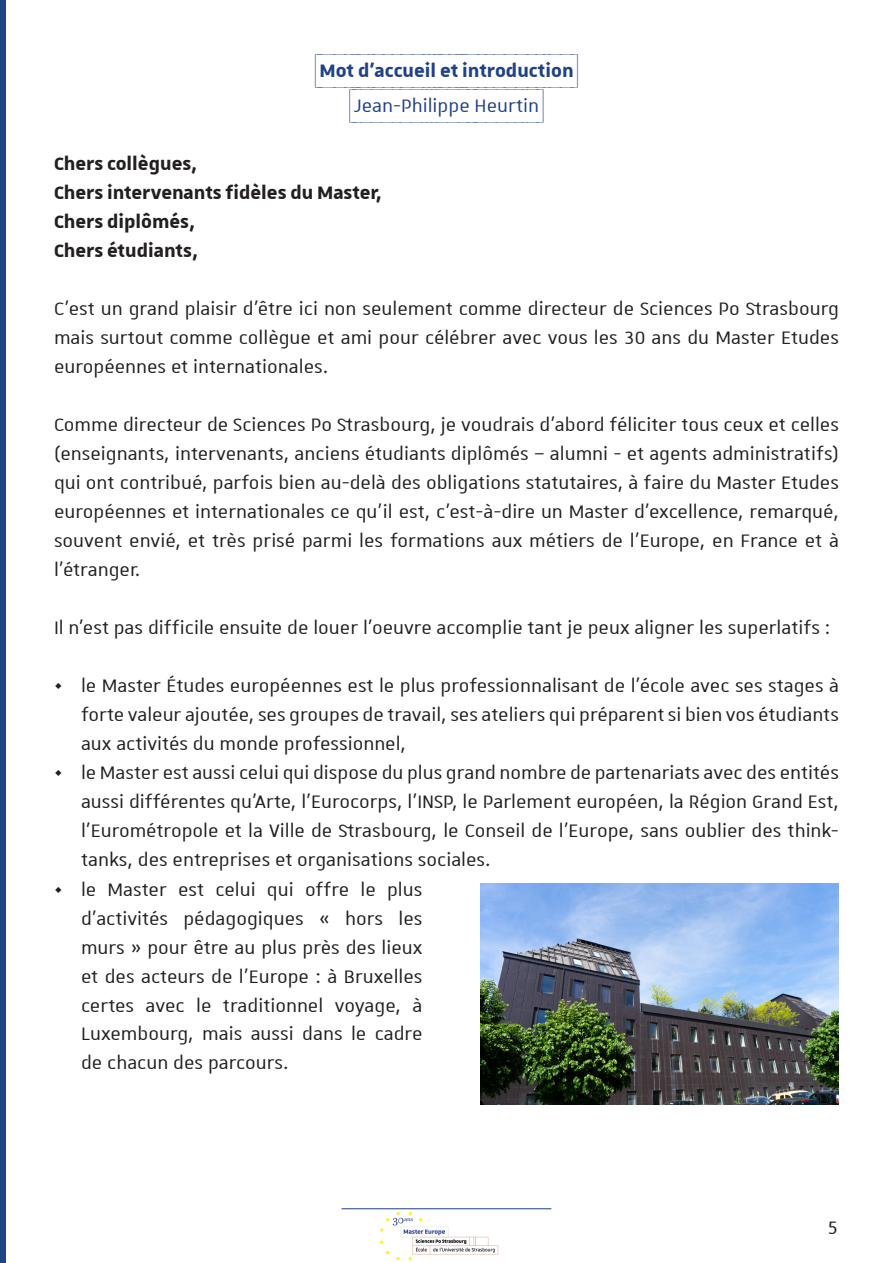
<style>
.page{position:relative;width:893px;height:1263px;background:#fff}
.page>*{position:absolute;margin:0;border:0;box-sizing:border-box;transform-origin:0 0}
.t1{font:24.15px/29px "Unistra A";color:#231f20;text-align:justify}
.t2{font:700 24.15px "Unistra A";color:#231f20}
.Titre_principal{font:700 24.15px "Unistra Encadre";color:#204286}
.t3{font:24.15px "Unistra Encadre";color:#204286}
.t4{font:24px "Unistra A";color:#231f20}
</style>
<div class="page">
<div style="left:0;top:0;width:6px;height:1263px;background:#204286"></div>
<img style="left:379px;top:1211px;width:120px;height:50px">
<hr style="left:342px;top:1208px;width:209px;height:1px;background:#1c4283">
<img style="left:480px;top:883px;width:359px;height:222px">
<p class="Titre_principal" style="left:315px;top:54px;width:264px">(MOT_D’ACCUEIL_ET_INTRODUCTION)</p>
<p class="t3" style="left:349px;top:89px;width:196px">(JEAN-PHILIPPE_HEURTIN)</p>
<p class="t2" style="left:54px;top:150px;width:145px">Chers collègues,</p>
<p class="t2" style="left:54px;top:179px;width:329px">Chers intervenants fidèles du Master,</p>
<p class="t2" style="left:54px;top:208px;width:142px">Chers diplômés,</p>
<p class="t2" style="left:54px;top:237px;width:145px">Chers étudiants,</p>
<p class="t1" style="left:54px;top:294px;width:786px">C’est un grand plaisir d’être ici non seulement comme directeur de Sciences Po Strasbourg mais surtout comme collègue et ami pour célébrer avec vous les 30 ans du Master Etudes européennes et internationales.</p>
<p class="t1" style="left:54px;top:409px;width:786px">Comme directeur de Sciences Po Strasbourg, je voudrais d’abord féliciter tous ceux et celles (enseignants, intervenants, anciens étudiants diplômés – alumni - et agents administratifs) qui ont contribué, parfois bien au-delà des obligations statutaires, à faire du Master Etudes européennes et internationales ce qu’il est, c’est-à-dire un Master d’excellence, remarqué, souvent envié, et très prisé parmi les formations aux métiers de l’Europe, en France et à l’étranger.</p>
<p class="t1" style="left:54px;top:612px;width:778px">Il n’est pas difficile ensuite de louer l’oeuvre accomplie tant je peux aligner les superlatifs :</p>
<p class="t1" style="left:81px;top:670px;width:759px;text-indent:-27px">• le Master Études européennes est le plus professionnalisant de l’école avec ses stages à forte valeur ajoutée, ses groupes de travail, ses ateliers qui préparent si bien vos étudiants aux activités du monde professionnel,</p>
<p class="t1" style="left:81px;top:757px;width:759px;text-indent:-27px">• le Master est aussi celui qui dispose du plus grand nombre de partenariats avec des entités aussi différentes qu’Arte, l’Eurocorps, l’INSP, le Parlement européen, la Région Grand Est, l’Eurométropole et la Ville de Strasbourg, le Conseil de l’Europe, sans oublier des think&shy;tanks, des entreprises et organisations sociales.</p>
<p class="t1" style="left:81px;top:874px;width:343px;text-indent:-27px">• le Master est celui qui offre le plus d’activités pédagogiques « hors les murs » pour être au plus près des lieux et des acteurs de l’Europe : à Bruxelles certes avec le traditionnel voyage, à Luxembourg, mais aussi dans le cadre de chacun des parcours.</p>
<p class="t4" style="left:827px;top:1215px;width:12px">5</p>
</div>
